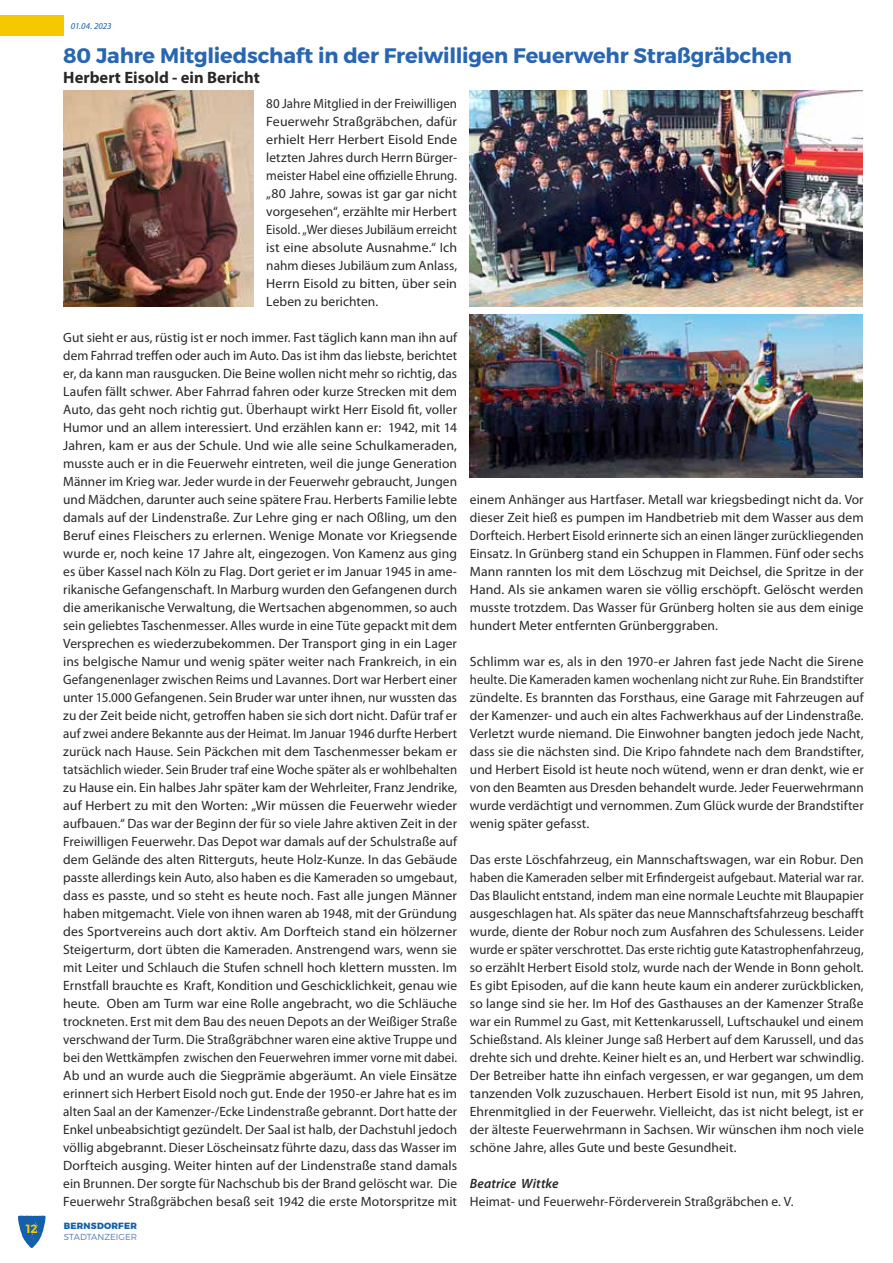
<style>
.page{position:relative;width:893px;height:1263px;background:#fff}
.page>*{position:absolute;margin:0;border:0;box-sizing:border-box;transform-origin:0 0}
.t1{font:700 21px "Montserrat";letter-spacing:-.01em;color:#2966b0}
.t2{font:700 16.5px "Myriad Pro";color:#282827}
.t3{font:13.5px/18px "Myriad Pro";letter-spacing:.005em;color:#282827;text-align:justify}
.t4{font:13.5px/18px "Myriad Pro";letter-spacing:.005em;color:#282827;text-align:justify;scale:.96 1}
.t5{font:italic 600 13.5px "Myriad Pro";letter-spacing:.005em;color:#282827}
.t6{font:600 12px "Montserrat";color:#f6ca00}
.t7{font:800 9px "Montserrat";letter-spacing:.025em;color:#1560ab}
.t8{font:italic 9px "Myriad Pro";color:#1560ab}
.t9{font:300 8.7px "Montserrat";color:#537abd}
</style>
<div class="page">
<svg style="left:18px;top:1215px;width:28px;height:33px"></svg>
<div style="left:0;top:15px;width:64px;height:21px;background:#f5c800"></div>
<img style="left:63px;top:90px;width:191px;height:216px">
<img style="left:470px;top:315px;width:392px;height:162px">
<img style="left:469px;top:90px;width:394px;height:216px">
<p class="t8" style="left:71px;top:20px;width:42px">01.04. 2023</p>
<h1 class="t1" style="left:63px;top:43px;width:730px">80 Jahre Mitgliedschaft in der Freiwilligen Feuerwehr Straßgräbchen</h1>
<p class="t2" style="left:63px;top:67px;width:198px">Herbert Eisold - ein Bericht</p>
<p class="t4" style="left:266px;top:94px;width:200px">80 Jahre Mitglied in der Freiwilligen Feuerwehr Straßgräbchen, dafür erhielt Herr Herbert Eisold Ende letzten Jahres durch Herrn Bürger&shy;meister Habel eine offizielle Ehrung. „80 Jahre, sowas ist gar gar nicht vorgesehen“, erzählte mir Herbert Eisold. „Wer dieses Jubiläum erreicht ist eine absolute Ausnahme.“ Ich nahm dieses Jubiläum zum Anlass, Herrn Eisold zu bitten, über sein Leben zu berichten.</p>
<p class="t3" style="left:63px;top:328px;width:395px">Gut sieht er aus, rüstig ist er noch immer. Fast täglich kann man ihn auf dem Fahrrad treffen oder auch im Auto. Das ist ihm das liebste, berichtet er, da kann man rausgucken. Die Beine wollen nicht mehr so richtig, das Laufen fällt schwer. Aber Fahrrad fahren oder kurze Strecken mit dem Auto, das geht noch richtig gut. Überhaupt wirkt Herr Eisold fit, voller Humor und an allem interessiert. Und erzählen kann er: 1942, mit 14<br>Jahren, kam er aus der Schule. Und wie alle seine Schulkameraden, musste auch er in die Feuerwehr eintreten, weil die junge Generation Männer im Krieg war. Jeder wurde in der Feuerwehr gebraucht, Jungen und Mädchen, darunter auch seine spätere Frau. Herberts Familie lebte damals auf der Lindenstraße. Zur Lehre ging er nach Oßling, um den Beruf eines Fleischers zu erlernen. Wenige Monate vor Kriegsende wurde er, noch keine 17 Jahre alt, eingezogen. Von Kamenz aus ging es über Kassel nach Köln zu Flag. Dort geriet er im Januar 1945 in ame&shy;rikanische Gefangenschaft. In Marburg wurden den Gefangenen durch die amerikanische Verwaltung, die Wertsachen abgenommen, so auch sein geliebtes Taschenmesser. Alles wurde in eine Tüte gepackt mit dem Versprechen es wiederzubekommen. Der Transport ging in ein Lager ins belgische Namur und wenig später weiter nach Frankreich, in ein Gefangenenlager zwischen Reims und Lavannes. Dort war Herbert einer unter 15.000 Gefangenen. Sein Bruder war unter ihnen, nur wussten das zu der Zeit beide nicht, getroffen haben sie sich dort nicht. Dafür traf er auf zwei andere Bekannte aus der Heimat. Im Januar 1946 durfte Herbert zurück nach Hause. Sein Päckchen mit dem Taschenmesser bekam er tatsächlich wieder. Sein Bruder traf eine Woche später als er wohlbehalten zu Hause ein. Ein halbes Jahr später kam der Wehrleiter, Franz Jendrike, auf Herbert zu mit den Worten: „Wir müssen die Feuerwehr wieder aufbauen.“ Das war der Beginn der für so viele Jahre aktiven Zeit in der Freiwilligen Feuerwehr. Das Depot war damals auf der Schulstraße auf dem Gelände des alten Ritterguts, heute Holz-Kunze. In das Gebäude passte allerdings kein Auto, also haben es die Kameraden so umgebaut, dass es passte, und so steht es heute noch. Fast alle jungen Männer haben mitgemacht. Viele von ihnen waren ab 1948, mit der Gründung des Sportvereins auch dort aktiv. Am Dorfteich stand ein hölzerner Steigerturm, dort übten die Kameraden. Anstrengend wars, wenn sie mit Leiter und Schlauch die Stufen schnell hoch klettern mussten. Im Ernstfall brauchte es Kraft, Kondition und Geschicklichkeit, genau wie heute. Oben am Turm war eine Rolle angebracht, wo die Schläuche trockneten. Erst mit dem Bau des neuen Depots an der Weißiger Straße verschwand der Turm. Die Straßgräbchner waren eine aktive Truppe und bei den Wettkämpfen zwischen den Feuerwehren immer vorne mit dabei.<br>Ab und an wurde auch die Siegprämie abgeräumt. An viele Einsätze erinnert sich Herbert Eisold noch gut. Ende der 1950-er Jahre hat es im alten Saal an der Kamenzer-/Ecke Lindenstraße gebrannt. Dort hatte der Enkel unbeabsichtigt gezündelt. Der Saal ist halb, der Dachstuhl jedoch völlig abgebrannt. Dieser Löscheinsatz führte dazu, dass das Wasser im Dorfteich ausging. Weiter hinten auf der Lindenstraße stand damals ein Brunnen. Der sorgte für Nachschub bis der Brand gelöscht war. Die Feuerwehr Straßgräbchen besaß seit 1942 die erste Motorspritze mit</p>
<p class="t3" style="left:470px;top:490px;width:395px">einem Anhänger aus Hartfaser. Metall war kriegsbedingt nicht da. Vor dieser Zeit hieß es pumpen im Handbetrieb mit dem Wasser aus dem Dorfteich. Herbert Eisold erinnerte sich an einen länger zurückliegenden Einsatz. In Grünberg stand ein Schuppen in Flammen. Fünf oder sechs Mann rannten los mit dem Löschzug mit Deichsel, die Spritze in der Hand. Als sie ankamen waren sie völlig erschöpft. Gelöscht werden musste trotzdem. Das Wasser für Grünberg holten sie aus dem einige hundert Meter entfernten Grünberggraben.</p>
<p class="t3" style="left:470px;top:652px;width:395px">Schlimm war es, als in den 1970-er Jahren fast jede Nacht die Sirene heulte. Die Kameraden kamen wochenlang nicht zur Ruhe. Ein Brandstifter zündelte. Es brannten das Forsthaus, eine Garage mit Fahrzeugen auf der Kamenzer- und auch ein altes Fachwerkhaus auf der Lindenstraße.<br>Verletzt wurde niemand. Die Einwohner bangten jedoch jede Nacht, dass sie die nächsten sind. Die Kripo fahndete nach dem Brandstifter, und Herbert Eisold ist heute noch wütend, wenn er dran denkt, wie er von den Beamten aus Dresden behandelt wurde. Jeder Feuerwehrmann wurde verdächtigt und vernommen. Zum Glück wurde der Brandstifter wenig später gefasst.</p>
<p class="t3" style="left:470px;top:850px;width:395px">Das erste Löschfahrzeug, ein Mannschaftswagen, war ein Robur. Den haben die Kameraden selber mit Erfindergeist aufgebaut. Material war rar.<br>Das Blaulicht entstand, indem man eine normale Leuchte mit Blaupapier ausgeschlagen hat. Als später das neue Mannschaftsfahrzeug beschafft wurde, diente der Robur noch zum Ausfahren des Schulessens. Leider wurde er später verschrottet. Das erste richtig gute Katastrophenfahrzeug, so erzählt Herbert Eisold stolz, wurde nach der Wende in Bonn geholt.<br>Es gibt Episoden, auf die kann heute kaum ein anderer zurückblicken, so lange sind sie her. Im Hof des Gasthauses an der Kamenzer Straße war ein Rummel zu Gast, mit Kettenkarussell, Luftschaukel und einem Schießstand. Als kleiner Junge saß Herbert auf dem Karussell, und das drehte sich und drehte. Keiner hielt es an, und Herbert war schwindlig.<br>Der Betreiber hatte ihn einfach vergessen, er war gegangen, um dem tanzenden Volk zuzuschauen. Herbert Eisold ist nun, mit 95 Jahren, Ehrenmitglied in der Feuerwehr. Vielleicht, das ist nicht belegt, ist er der älteste Feuerwehrmann in Sachsen. Wir wünschen ihm noch viele schöne Jahre, alles Gute und beste Gesundheit.</p>
<p class="t5" style="left:470px;top:1175px;width:90px">Beatrice Wittke</p>
<p class="t3" style="left:470px;top:1192px;width:325px">Heimat- und Feuerwehr-Förderverein Straßgräbchen e. V.</p>
<p class="t6" style="left:26px;top:1221px;width:13px">12</p>
<p class="t7" style="left:64px;top:1220px;width:75px">BERNSDORFER</p>
<p class="t9" style="left:64px;top:1231px;width:75px">STADTANZEIGER</p>
</div>
